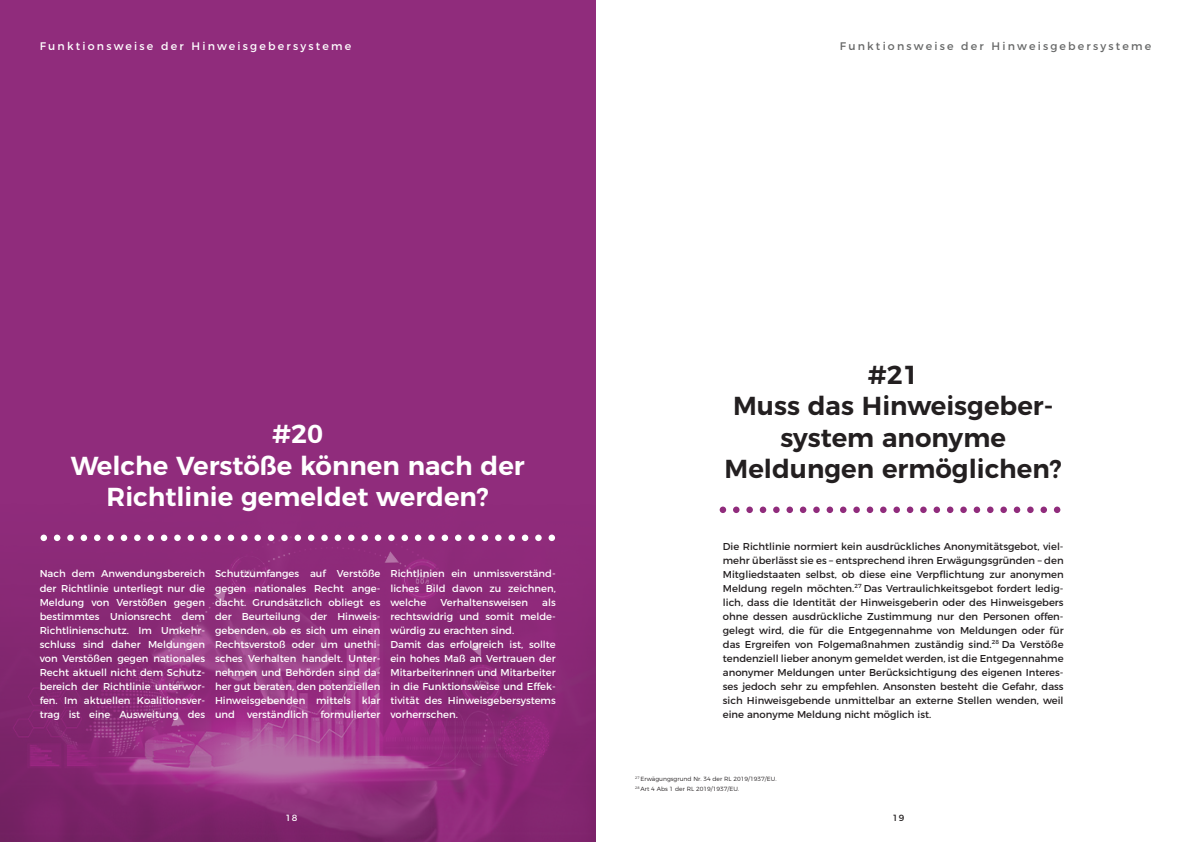
<style>
.page{position:relative;width:1191px;height:842px;background:#fff}
.page>*{position:absolute;margin:0;border:0;box-sizing:border-box;transform-origin:0 0}
.Überschrift{font:600 26px/31.2px "Montserrat";color:#231f20;text-align:center}
.Überschrift-2{font:600 26px/31.2px "Montserrat";color:#fff;text-align:center}
.Kopfzeile___rechtsbü{font:11px "Montserrat";letter-spacing:.2em;color:#fff}
.Kopfzeile___rechtsbü-2{font:11px "Montserrat";letter-spacing:.2em;color:#676868}
.Textkörper{font:10px/14px "Montserrat";color:#fff;text-align:justify}
.Textkörper-2{font:10px/14px "Montserrat";color:#231f20;text-align:justify}
.t1{font:9px "Montserrat";color:#fff}
.t2{font:9px "Montserrat";color:#231f20}
.Beschriftungstext{font:300 6px "Montserrat";color:#231f20}
</style>
<div class="page">
<div style="left:0;top:0;width:595px;height:842px;background:#902c7c"></div>
<img style="left:0;top:534px;width:595px;height:308px">
<div style="left:214px;top:535px;width:7px;height:6px;background:#fff;border-radius:50%"></div>
<svg style="left:161px;top:535px;width:6px;height:6px"></svg>
<div style="left:107px;top:535px;width:7px;height:6px;background:#fff;border-radius:50%"></div>
<svg style="left:54px;top:535px;width:6px;height:6px"></svg>
<svg style="left:241px;top:535px;width:6px;height:6px"></svg>
<svg style="left:188px;top:535px;width:6px;height:6px"></svg>
<div style="left:134px;top:535px;width:7px;height:6px;background:#fff;border-radius:50%"></div>
<svg style="left:81px;top:535px;width:6px;height:6px"></svg>
<svg style="left:228px;top:535px;width:6px;height:6px"></svg>
<div style="left:174px;top:535px;width:7px;height:6px;background:#fff;border-radius:50%"></div>
<svg style="left:121px;top:535px;width:6px;height:6px"></svg>
<div style="left:67px;top:535px;width:7px;height:6px;background:#fff;border-radius:50%"></div>
<svg style="left:201px;top:535px;width:6px;height:6px"></svg>
<div style="left:254px;top:535px;width:7px;height:6px;background:#fff;border-radius:50%"></div>
<div style="left:147px;top:535px;width:7px;height:6px;background:#fff;border-radius:50%"></div>
<svg style="left:94px;top:535px;width:6px;height:6px"></svg>
<svg style="left:41px;top:535px;width:6px;height:6px"></svg>
<svg style="left:375px;top:535px;width:6px;height:6px"></svg>
<div style="left:321px;top:535px;width:7px;height:6px;background:#fff;border-radius:50%"></div>
<svg style="left:268px;top:535px;width:6px;height:6px"></svg>
<svg style="left:348px;top:535px;width:6px;height:6px"></svg>
<div style="left:294px;top:535px;width:7px;height:6px;background:#fff;border-radius:50%"></div>
<svg style="left:335px;top:535px;width:6px;height:6px"></svg>
<div style="left:281px;top:535px;width:7px;height:6px;background:#fff;border-radius:50%"></div>
<div style="left:361px;top:535px;width:7px;height:6px;background:#fff;border-radius:50%"></div>
<svg style="left:308px;top:535px;width:6px;height:6px"></svg>
<div style="left:548px;top:535px;width:7px;height:6px;background:#fff;border-radius:50%"></div>
<svg style="left:495px;top:535px;width:6px;height:6px"></svg>
<div style="left:441px;top:535px;width:7px;height:6px;background:#fff;border-radius:50%"></div>
<svg style="left:388px;top:535px;width:6px;height:6px"></svg>
<svg style="left:522px;top:535px;width:6px;height:6px"></svg>
<div style="left:468px;top:535px;width:7px;height:6px;background:#fff;border-radius:50%"></div>
<svg style="left:415px;top:535px;width:6px;height:6px"></svg>
<div style="left:508px;top:535px;width:7px;height:6px;background:#fff;border-radius:50%"></div>
<svg style="left:455px;top:535px;width:6px;height:6px"></svg>
<div style="left:401px;top:535px;width:7px;height:6px;background:#fff;border-radius:50%"></div>
<svg style="left:535px;top:535px;width:6px;height:6px"></svg>
<svg style="left:482px;top:535px;width:6px;height:6px"></svg>
<div style="left:428px;top:535px;width:7px;height:6px;background:#fff;border-radius:50%"></div>
<div style="left:719px;top:507px;width:7px;height:6px;background:#902c7c;border-radius:50%"></div>
<div style="left:746px;top:507px;width:7px;height:6px;background:#902c7c;border-radius:50%"></div>
<svg style="left:733px;top:507px;width:6px;height:6px"></svg>
<div style="left:759px;top:507px;width:7px;height:6px;background:#902c7c;border-radius:50%"></div>
<svg style="left:880px;top:507px;width:6px;height:6px"></svg>
<div style="left:826px;top:507px;width:7px;height:6px;background:#902c7c;border-radius:50%"></div>
<svg style="left:773px;top:507px;width:6px;height:6px"></svg>
<div style="left:853px;top:507px;width:7px;height:6px;background:#902c7c;border-radius:50%"></div>
<svg style="left:800px;top:507px;width:6px;height:6px"></svg>
<svg style="left:840px;top:507px;width:6px;height:6px"></svg>
<div style="left:786px;top:507px;width:7px;height:6px;background:#902c7c;border-radius:50%"></div>
<div style="left:866px;top:507px;width:7px;height:6px;background:#902c7c;border-radius:50%"></div>
<svg style="left:813px;top:507px;width:6px;height:6px"></svg>
<div style="left:1053px;top:507px;width:7px;height:6px;background:#902c7c;border-radius:50%"></div>
<div style="left:1000px;top:507px;width:7px;height:6px;background:#902c7c;border-radius:50%"></div>
<svg style="left:947px;top:507px;width:6px;height:6px"></svg>
<div style="left:893px;top:507px;width:7px;height:6px;background:#902c7c;border-radius:50%"></div>
<svg style="left:1027px;top:507px;width:6px;height:6px"></svg>
<div style="left:973px;top:507px;width:7px;height:6px;background:#902c7c;border-radius:50%"></div>
<svg style="left:920px;top:507px;width:6px;height:6px"></svg>
<div style="left:1013px;top:507px;width:7px;height:6px;background:#902c7c;border-radius:50%"></div>
<svg style="left:960px;top:507px;width:6px;height:6px"></svg>
<div style="left:906px;top:507px;width:7px;height:6px;background:#902c7c;border-radius:50%"></div>
<div style="left:1040px;top:507px;width:7px;height:6px;background:#902c7c;border-radius:50%"></div>
<svg style="left:987px;top:507px;width:6px;height:6px"></svg>
<div style="left:933px;top:507px;width:7px;height:6px;background:#902c7c;border-radius:50%"></div>
<p class="Kopfzeile___rechtsbü" style="left:40px;top:38px;width:313px">Funktionsweise der Hinweisgebersysteme</p>
<p class="Kopfzeile___rechtsbü-2" style="left:840px;top:38px;width:313px">Funktionsweise der Hinweisgebersysteme</p>
<p class="Überschrift-2" style="left:272px;top:417px;width:53px">#20</p>
<p class="Überschrift-2" style="left:71px;top:448px;width:455px">Welche Verstöße können nach der<br>Richtlinie gemeldet werden?</p>
<p class="Textkörper" style="left:40px;top:566px;width:167px">Nach dem Anwendungsbereich der Richtlinie unterliegt nur die Meldung von Verstößen gegen bestimmtes Unionsrecht dem Richtlinienschutz. Im Umkehr&shy;schluss sind daher Meldungen von Verstößen gegen nationales Recht aktuell nicht dem Schutz&shy;bereich der Richtlinie unterwor&shy;fen. Im aktuellen Koalitionsver&shy;trag ist eine Ausweitung des</p>
<p class="Textkörper" style="left:215px;top:566px;width:167px;text-align:left">Schutzumfanges auf Verstöße gegen nationales Recht ange&shy;dacht. Grundsätzlich obliegt es der Beurteilung der Hinweis&shy;gebenden, ob es sich um einen<br>Rechtsverstoß oder um unethi&shy;sches Verhalten handelt. Unter&shy;nehmen und Behörden sind da&shy;her gut beraten, den potenziellen<br>Hinweisgebenden mittels klar und verständlich formulierter</p>
<p class="Textkörper" style="left:390px;top:566px;width:167px">Richtlinien ein unmissverständ&shy;liches Bild davon zu zeichnen, welche</p>
<p class="Textkörper" style="left:440px;top:594px;width:89px">Verhaltensweisen</p>
<p class="Textkörper" style="left:390px;top:594px;width:167px;text-indent:152px">als rechtswidrig und somit melde&shy;würdig zu erachten sind.</p>
<p class="Textkörper" style="left:390px;top:636px;width:167px">Damit das erfolgreich ist, sollte ein hohes Maß an Vertrauen der Mitarbeiterinnen und Mitarbeiter in die Funktionsweise und Effek&shy;tivität des Hinweisgebersystems vorherrschen.</p>
<p class="Überschrift" style="left:867px;top:357px;width:53px">#21</p>
<p class="Überschrift" style="left:733px;top:388px;width:322px">Muss das Hinweisgeber&shy;system anonyme</p>
<p class="Überschrift" style="left:724px;top:451px;width:339px">Meldungen ermöglichen?</p>
<p class="Textkörper-2" style="left:723px;top:538px;width:342px">Die Richtlinie normiert kein ausdrückliches Anonymitätsgebot, viel&shy;mehr überlässt sie es – entsprechend ihren Erwägungsgründen – den Mitgliedstaaten selbst, ob diese eine Verpflichtung zur anonymen Meldung regeln möchten.<sup>27</sup> Das Vertraulichkeitsgebot fordert ledig&shy;lich, dass die Identität der Hinweisgeberin oder des Hinweisgebers ohne dessen ausdrückliche Zustimmung nur den Personen offen&shy;gelegt wird, die für die Entgegennahme von Meldungen oder für das Ergreifen von Folgemaßnahmen zuständig sind.<sup>28</sup> Da Verstöße tendenziell lieber anonym gemeldet werden, ist die Entgegennahme anonymer Meldungen unter Berücksichtigung des eigenen Interes&shy;ses jedoch sehr zu empfehlen. Ansonsten besteht die Gefahr, dass sich Hinweisgebende unmittelbar an externe Stellen wenden, weil eine anonyme Meldung nicht möglich ist.</p>
<p class="Beschriftungstext" style="left:635px;top:774px;width:143px"><sup>27</sup> Erwägungsgrund Nr. 34 der RL 2019/1937/EU.</p>
<p class="Beschriftungstext" style="left:635px;top:784px;width:105px"><sup>28</sup> Art 4 Abs 1 der RL 2019/1937/EU.</p>
<p class="t1" style="left:287px;top:810px;width:12px">18</p>
<p class="t2" style="left:893px;top:810px;width:12px">19</p>
</div>
